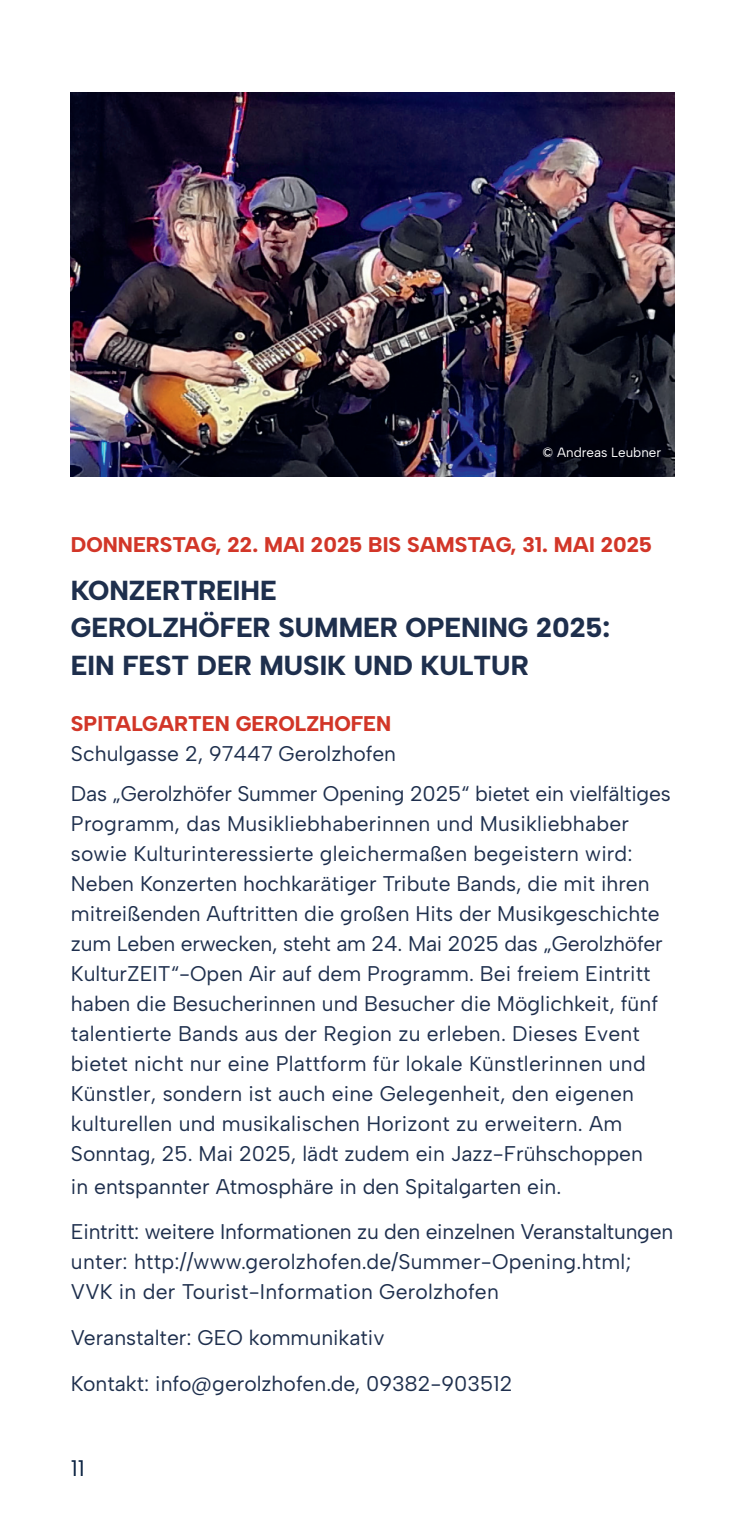
<style>
.page{position:relative;width:745px;height:1531px;background:#fff}
.page>*{position:absolute;margin:0;border:0;box-sizing:border-box;transform-origin:0 0}
.t1{font:800 27.5px/37.5px "Albert Sans";color:#1e2f4d}
.t2{font:22.5px "Albert Sans";color:#092141}
.t3{font:21.25px/30px "Albert Sans";color:#1e2f4d}
.t4{font:800 21.25px "Albert Sans";color:#d23628}
.t5{font:13.5px "Albert Sans";color:#fff}
</style>
<div class="page">
<img style="left:71px;top:92px;width:603px;height:384px">
<p class="t5" style="left:542px;top:444px;width:120px">© Andreas Leubner</p>
<p class="t4" style="left:71px;top:531px;width:582px">DONNERSTAG, 22. MAI 2025 BIS SAMSTAG, 31. MAI 2025</p>
<p class="t1" style="left:71px;top:572px;width:540px">KONZERTREIHE<br>GEROLZHÖFER SUMMER OPENING 2025:<br>EIN FEST DER MUSIK UND KULTUR</p>
<p class="t4" style="left:71px;top:710px;width:321px">SPITALGARTEN GEROLZHOFEN</p>
<p class="t3" style="left:71px;top:733px;width:601px;line-height:40.8px">Schulgasse 2, 97447 Gerolzhofen<br>Das „Gerolzhöfer Summer Opening 2025“ bietet ein vielfältiges</p>
<p class="t3" style="left:71px;top:809px;width:593px">Programm, das Musikliebhaberinnen und Musikliebhaber sowie Kulturinteressierte gleichermaßen begeistern wird:<br>Neben Konzerten hochkarätiger Tribute Bands, die mit ihren mitreißenden Auftritten die großen Hits der Musikgeschichte zum Leben erwecken, steht am 24. Mai 2025 das „Gerolzhöfer KulturZEIT“-Open Air auf dem Programm. Bei freiem Eintritt haben die Besucherinnen und Besucher die Möglichkeit, fünf talentierte Bands aus der Region zu erleben. Dieses Event bietet nicht nur eine Plattform für lokale Künstlerinnen und Künstler, sondern ist auch eine Gelegenheit, den eigenen kulturellen und musikalischen Horizont zu erweitern. Am Sonntag, 25. Mai 2025, lädt zudem ein Jazz-Frühschoppen</p>
<p class="t3" style="left:71px;top:1163px;width:603px;line-height:45.5px">in entspannter Atmosphäre in den Spitalgarten ein.<br>Eintritt: weitere Informationen zu den einzelnen Veranstaltungen</p>
<p class="t3" style="left:71px;top:1247px;width:561px">unter: http://www.gerolzhofen.de/Summer-Opening.html;<br>VVK in der Tourist-Information Gerolzhofen</p>
<p class="t3" style="left:71px;top:1315px;width:442px;line-height:45.5px">Veranstalter: GEO kommunikativ<br>Kontakt: info@gerolzhofen.de, 09382-903512</p>
<p class="t2" style="left:71px;top:1454px;width:15px">11</p>
</div>
